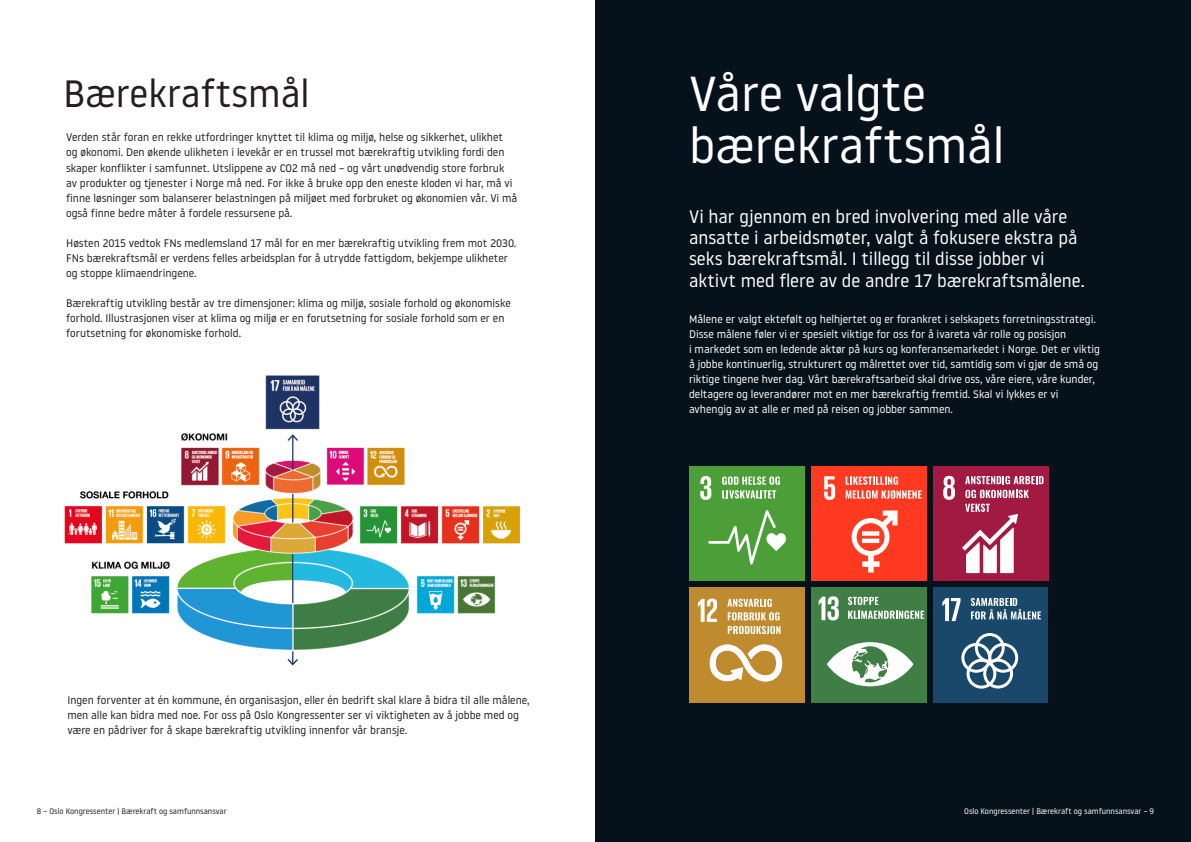
<style>
.page{position:relative;width:1191px;height:842px;background:#fff}
.page>*{position:absolute;margin:0;border:0;box-sizing:border-box;transform-origin:0 0}
.t1{font:49px/52px "Noway";color:#fff}
.t2{font:38px "Noway";color:#231f20}
.t3{font:18px/21.1px "Noway";color:#fff}
.t4{font:11px/15px "Noway";color:#231f20}
.t5{font:11px/15px "Noway";color:#fff}
.t6{font:8px "Noway";color:#231f20}
.t7{font:8px "Noway";color:#fff}
</style>
<div class="page">
<div style="left:595px;top:0;width:596px;height:842px;background:#06121b"></div>
<img style="left:64px;top:375px;width:457px;height:291px">
<div style="left:933px;top:587px;width:115px;height:115px;background:#1a486a"></div>
<svg style="left:942px;top:598px;width:18px;height:23px"></svg>
<svg style="left:961px;top:633px;width:57px;height:56px"></svg>
<svg style="left:970px;top:598px;width:71px;height:21px"></svg>
<div style="left:689px;top:587px;width:116px;height:115px;background:#bf8b2e"></div>
<svg style="left:698px;top:598px;width:19px;height:24px"></svg>
<svg style="left:710px;top:644px;width:72px;height:38px"></svg>
<svg style="left:727px;top:599px;width:52px;height:21px"></svg>
<svg style="left:727px;top:626px;width:53px;height:8px"></svg>
<div style="left:811px;top:587px;width:116px;height:115px;background:#3f7e44"></div>
<svg style="left:818px;top:596px;width:20px;height:24px"></svg>
<svg style="left:826px;top:642px;width:87px;height:44px"></svg>
<svg style="left:848px;top:597px;width:76px;height:22px"></svg>
<div style="left:689px;top:466px;width:116px;height:115px;background:#4c9f38"></div>
<svg style="left:700px;top:476px;width:11px;height:24px"></svg>
<svg style="left:708px;top:510px;width:78px;height:55px"></svg>
<svg style="left:722px;top:476px;width:58px;height:22px"></svg>
<div style="left:933px;top:466px;width:115px;height:115px;background:#a21942"></div>
<svg style="left:943px;top:476px;width:12px;height:24px"></svg>
<svg style="left:962px;top:476px;width:81px;height:97px"></svg>
<div style="left:812px;top:466px;width:115px;height:115px;background:#ff3a21"></div>
<svg style="left:824px;top:476px;width:11px;height:24px"></svg>
<svg style="left:851px;top:510px;width:46px;height:62px"></svg>
<div style="left:862px;top:531px;width:17px;height:5px;background:#fff"></div>
<hr style="left:862px;top:539px;width:17px;height:4px;background:#fff">
<svg style="left:845px;top:476px;width:76px;height:23px"></svg>
<p class="t2" style="left:63px;top:68px;width:248px">Bærekraftsmål</p>
<p class="t1" style="left:689px;top:66px;width:317px">Våre valgte bærekraftsmål</p>
<p class="t4" style="left:66px;top:130px;width:453px">Verden står foran en rekke utfordringer knyttet til klima og miljø, helse og sikkerhet, ulikhet<br>og økonomi. Den økende ulikheten i levekår er en trussel mot bærekraftig utvikling fordi den skaper konflikter i samfunnet. Utslippene av CO2 må ned – og vårt unødvendig store forbruk av produkter og tjenester i Norge må ned. For ikke å bruke opp den eneste kloden vi har, må vi finne løsninger som balanserer belastningen på miljøet med forbruket og økonomien vår. Vi må også finne bedre måter å fordele ressursene på.</p>
<p class="t4" style="left:66px;top:235px;width:452px">Høsten 2015 vedtok FNs medlemsland 17 mål for en mer bærekraftig utvikling frem mot 2030.<br>FNs bærekraftsmål er verdens felles arbeidsplan for å utrydde fattigdom, bekjempe ulikheter og stoppe klimaendringene.</p>
<p class="t4" style="left:66px;top:295px;width:446px">Bærekraftig utvikling består av tre dimensjoner: klima og miljø, sosiale forhold og økonomiske forhold. Illustrasjonen viser at klima og miljø er en forutsetning for sosiale forhold som er en forutsetning for økonomiske forhold.</p>
<p class="t3" style="left:689px;top:206px;width:397px">Vi har gjennom en bred involvering med alle våre ansatte i arbeidsmøter, valgt å fokusere ekstra på seks bærekraftsmål. I tillegg til disse jobber vi aktivt med flere av de andre 17 bærekraftsmålene.</p>
<p class="t5" style="left:689px;top:311px;width:412px">Målene er valgt ektefølt og helhjertet og er forankret i selskapets forretningsstrategi.<br>Disse målene føler vi er spesielt viktige for oss for å ivareta vår rolle og posisjon<br>i markedet som en ledende aktør på kurs og konferansemarkedet i Norge. Det er viktig å jobbe kontinuerlig, strukturert og målrettet over tid, samtidig som vi gjør de små og riktige tingene hver dag. Vårt bærekraftsarbeid skal drive oss, våre eiere, våre kunder, deltagere og leverandører mot en mer bærekraftig fremtid. Skal vi lykkes er vi avhengig av at alle er med på reisen og jobber sammen.</p>
<p class="t4" style="left:67px;top:692px;width:464px">Ingen forventer at én kommune, én organisasjon, eller én bedrift skal klare å bidra til alle målene, men alle kan bidra med noe. For oss på Oslo Kongressenter ser vi viktigheten av å jobbe med og være en pådriver for å skape bærekraftig utvikling innenfor vår bransje.</p>
<p class="t6" style="left:37px;top:806px;width:191px">8 – Oslo Kongressenter | Bærekraft og samfunnsansvar</p>
<p class="t7" style="left:964px;top:806px;width:191px">Oslo Kongressenter | Bærekraft og samfunnsansvar – 9</p>
</div>
